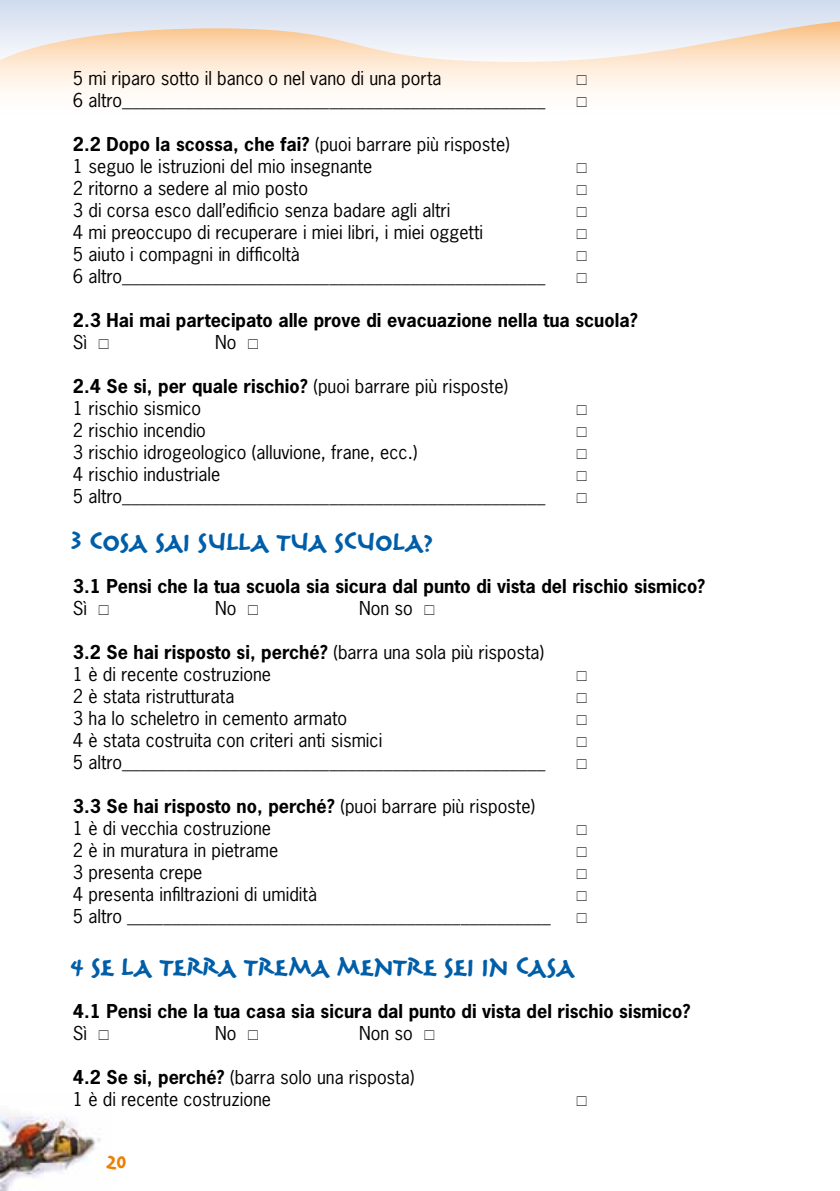
<style>
.page{position:relative;width:840px;height:1191px;background:#fff}
.page>*{position:absolute;margin:0;border:0;box-sizing:border-box;transform-origin:0 0}
.t1{font:28px "Reliq Std Bold Extra Active";color:#005ea8}
.t2{font:24px "Reliq Std Bold Extra Active";color:#ee7f00}
.t3{font:18px/22px "News Gothic Std";color:#000}
.t4{font:700 18px "News Gothic Std";color:#000}
.s1{font-weight:700}
</style>
<div class="page">
<div style="left:0;top:0;width:839px;height:68px;background:#d6e0f0"></div>
<svg style="left:0;top:21px;width:839px;height:71px"></svg>
<img style="left:0;top:1115px;width:101px;height:76px">
<svg style="left:839px;top:19px;width:1px;height:73px"></svg>
<svg style="left:576px;top:75px;width:10px;height:10px"></svg>
<p class="t3" style="left:73px;top:67px;width:474px">5 mi riparo sotto il banco o nel vano di una porta<br>6 altro_______________________________________________</p>
<p class="t3" style="left:73px;top:133px;width:474px"><span class="s1">2.2 Dopo la scossa, che fai?</span> (puoi barrare più risposte)<br>1 seguo le istruzioni del mio insegnante<br>2 ritorno a sedere al mio posto<br>3 di corsa esco dall’edificio senza badare agli altri<br>4 mi preoccupo di recuperare i miei libri, i miei oggetti<br>5 aiuto i compagni in difficoltà<br>6 altro_______________________________________________</p>
<p class="t4" style="left:73px;top:308px;width:566px">2.3 Hai mai partecipato alle prove di evacuazione nella tua scuola?</p>
<p class="t3" style="left:73px;top:331px;width:16px">Sì</p>
<p class="t3" style="left:215px;top:331px;width:23px">No</p>
<p class="t3" style="left:73px;top:375px;width:474px"><span class="s1">2.4 Se si, per quale rischio?</span> (puoi barrare più risposte)<br>1 rischio sismico<br>2 rischio incendio<br>3 rischio idrogeologico (alluvione, frane, ecc.)<br>4 rischio industriale<br>5 altro_______________________________________________</p>
<h1 class="t1" style="left:71px;top:528px;width:363px">3 COSA SAI SULLA TUA SCUOLA?</h1>
<p class="t4" style="left:73px;top:574px;width:633px">3.1 Pensi che la tua scuola sia sicura dal punto di vista del rischio sismico?</p>
<p class="t3" style="left:73px;top:597px;width:16px">Sì</p>
<p class="t3" style="left:215px;top:597px;width:23px">No</p>
<p class="t3" style="left:359px;top:597px;width:55px">Non so</p>
<p class="t3" style="left:73px;top:641px;width:474px"><span class="s1">3.2 Se hai risposto si, perché?</span> (barra una sola più risposta)<br>1 è di recente costruzione<br>2 è stata ristrutturata<br>3 ha lo scheletro in cemento armato<br>4 è stata costruita con criteri anti sismici<br>5 altro_______________________________________________</p>
<p class="t3" style="left:73px;top:795px;width:479px"><span class="s1">3.3 Se hai risposto no, perché?</span> (puoi barrare più risposte)<br>1 è di vecchia costruzione<br>2 è in muratura in pietrame<br>3 presenta crepe<br>4 presenta infiltrazioni di umidità<br>5 altro _______________________________________________</p>
<h1 class="t1" style="left:71px;top:953px;width:505px">4 SE LA TERRA TREMA MENTRE SEI IN CASA</h1>
<p class="t4" style="left:73px;top:999px;width:618px">4.1 Pensi che la tua casa sia sicura dal punto di vista del rischio sismico?</p>
<p class="t3" style="left:73px;top:1022px;width:16px">Sì</p>
<p class="t3" style="left:215px;top:1022px;width:23px">No</p>
<p class="t3" style="left:359px;top:1022px;width:55px">Non so</p>
<p class="t3" style="left:73px;top:1066px;width:343px"><span class="s1">4.2 Se si, perché?</span> (barra solo una risposta)<br>1 è di recente costruzione</p>
<h2 class="t2" style="left:106px;top:1148px;width:22px">20</h2>
</div>
